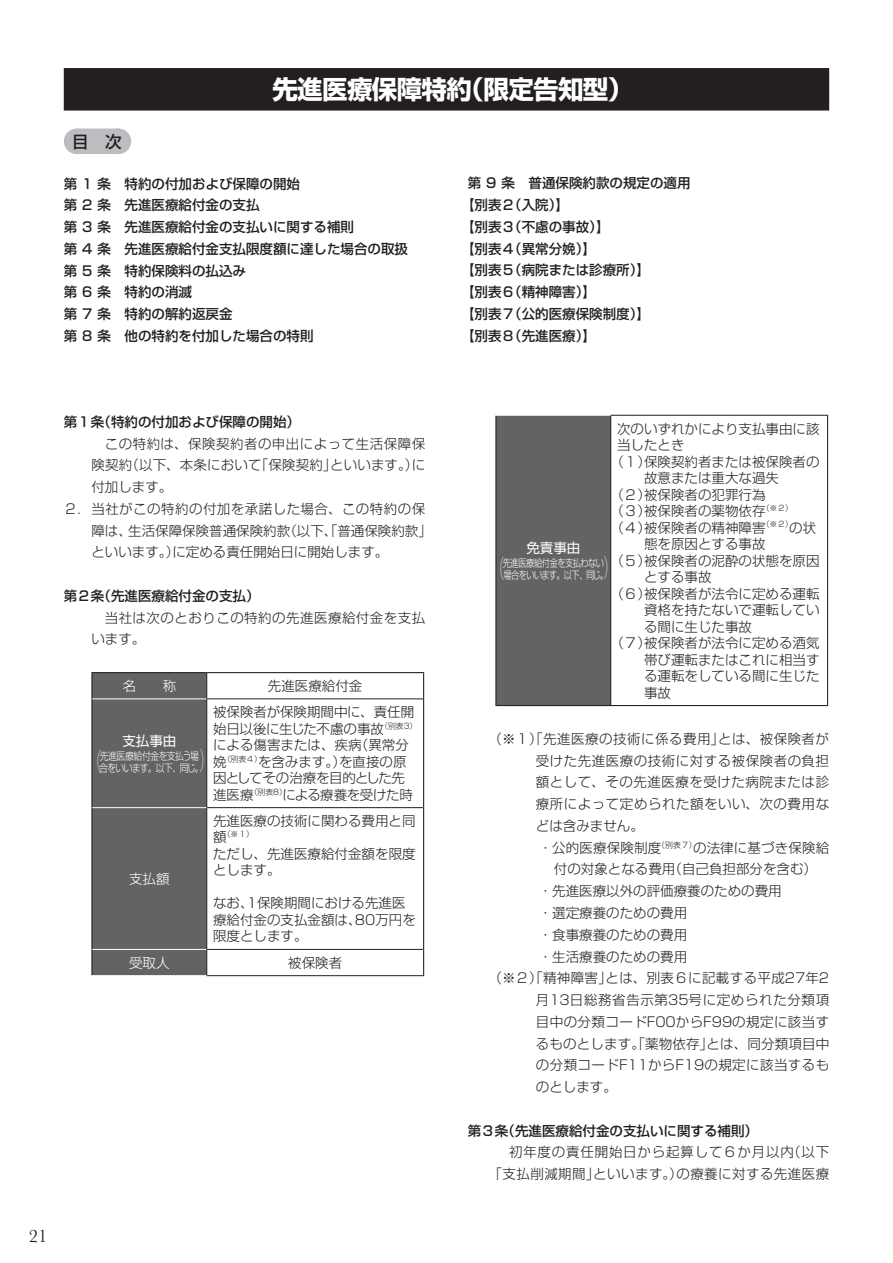
<style>
.page{position:relative;width:893px;height:1263px;background:#fff}
.page>*{position:absolute;margin:0;border:0;box-sizing:border-box;transform-origin:0 0}
.t1{font:700 25.5px "Shin Go Pr 6";letter-spacing:-.025em;color:#fff}
.t2{font:18.6px "Baskerville";color:#231f20}
.t3{font:500 16.5px "Shin Go Pr 6";color:#231f20}
.t4{font:300 13.5px/16.5px "Shin Go Pr 6";color:#231f20}
.t5{font:500 13.5px/21.8px "Shin Go Pr 6";color:#231f20}
.t6{font:300 13.5px/21.8px "Shin Go Pr 6";letter-spacing:.035em;color:#231f20}
.t7{font:300 13.5px/21.8px "Shin Go Pr 6";letter-spacing:.06em;color:#231f20;text-align:center}
.t8{font:300 13.5px "Shin Go Pr 6";letter-spacing:.03em;color:#231f20}
.t9{font:300 13.5px "Shin Go Pr 6";letter-spacing:.04em;color:#231f20}
.t10{font:300 13.5px "Shin Go Pr 6";letter-spacing:.025em;color:#231f20}
.t11{font:300 13.5px "Shin Go Pr 6";letter-spacing:.045em;color:#231f20}
.t12{font:300 13.5px "Shin Go Pr 6";color:#fff}
.t13{font:13.5px "Shin Go Pr 6";color:#fff}
.t14{font:300 12px/12px "Shin Go Pr 6";color:#fff;scale:.5 1}
.t15{font:300 10.5px/12px "Shin Go Pr 6";letter-spacing:-.055em;color:#fff;scale:.78 1}
.t16{font:300 10.5px/12px "Shin Go Pr 6";letter-spacing:-.055em;color:#fff;scale:.84 1}
.t17{font:300 7.8px "Shin Go Pr 6";color:#231f20}
.s1{font-size:13.5px}
</style>
<div class="page">
<hr style="left:91px;top:672px;width:116px;height:1px;background:#231f20">
<hr style="left:207px;top:672px;width:217px;height:1px;background:#231f20">
<svg style="left:423px;top:673px;width:1px;height:26px"></svg>
<hr style="left:423px;top:699px;width:1px;height:109px;background:#231f20">
<hr style="left:423px;top:808px;width:1px;height:141px;background:#231f20">
<svg style="left:423px;top:949px;width:1px;height:26px"></svg>
<hr style="left:207px;top:699px;width:216px;height:1px;background:#231f20">
<hr style="left:207px;top:807px;width:216px;height:1px;background:#231f20">
<hr style="left:207px;top:949px;width:216px;height:1px;background:#231f20">
<hr style="left:207px;top:975px;width:217px;height:1px;background:#231f20">
<div style="left:496px;top:415px;width:115px;height:290px;background:#636366"></div>
<hr style="left:495px;top:415px;width:1px;height:290px;background:#231f20">
<hr style="left:827px;top:415px;width:1px;height:290px;background:#231f20">
<hr style="left:495px;top:705px;width:116px;height:1px;background:#231f20">
<hr style="left:611px;top:705px;width:217px;height:1px;background:#231f20">
<hr style="left:610px;top:415px;width:218px;height:1px;background:#231f20">
<hr style="left:610px;top:415px;width:1px;height:290px;background:#231f20">
<hr style="left:495px;top:415px;width:115px;height:1px;background:#fff">
<div style="left:77px;top:129px;width:41px;height:25px;background:#bcbdc0"></div>
<svg style="left:118px;top:129px;width:1px;height:25px"></svg>
<div style="left:64px;top:68px;width:765px;height:43px;background:#231f20"></div>
<div style="left:91px;top:673px;width:116px;height:303px;background:#636366"></div>
<h1 class="t1" style="left:272px;top:69px;width:362px">先進医療保障特約（限定告知型）</h1>
<p class="t3" style="left:72px;top:128px;width:51px">目　次</p>
<p class="t5" style="left:64px;top:172px;width:346px">第１条 特約の付加および保障の開始<br>第２条 先進医療給付金の支払<br>第３条 先進医療給付金の支払いに関する補則<br>第４条 先進医療給付金支払限度額に達した場合の取扱第５条 特約保険料の払込み<br>第６条 特約の消滅<br>第７条 特約の解約返戻金<br>第８条 他の特約を付加した場合の特則</p>
<p class="t5" style="left:461px;top:172px;width:231px;text-indent:7px">第９条 普通保険約款の規定の適用【別表２（入院）】<br>【別表３（不慮の事故）】<br>【別表４（異常分娩）】<br>【別表５（病院または診療所）】<br>【別表６（精神障害）】<br>【別表７（公的医療保険制度）】<br>【別表８（先進医療）】</p>
<p class="t5" style="left:64px;top:410px;width:238px">第１条（特約の付加および保障の開始）</p>
<p class="t6" style="left:91px;top:431px;width:336px">　この特約は、保険契約者の申出によって生活保障保</p>
<p class="t4" style="left:91px;top:456px;width:335px">険契約（以下、本条において「保険契約」といいます。）に</p>
<p class="t4" style="left:91px;top:478px;width:83px">付加します。</p>
<p class="t6" style="left:64px;top:497px;width:363px">２． 当社がこの特約の付加を承諾した場合、この特約の保</p>
<p class="t4" style="left:91px;top:521px;width:342px">障は、生活保障保険普通保険約款（以下、「普通保険約款」</p>
<p class="t4" style="left:91px;top:543px;width:298px">といいます。）に定める責任開始日に開始します。</p>
<p class="t5" style="left:64px;top:584px;width:197px">第２条（先進医療給付金の支払）</p>
<p class="t6" style="left:91px;top:605px;width:336px">　当社は次のとおりこの特約の先進医療給付金を支払います。</p>
<p class="t12" style="left:122px;top:675px;width:55px">名　　称</p>
<p class="t4" style="left:268px;top:676px;width:96px">先進医療給付金</p>
<p class="t13" style="left:122px;top:729px;width:55px">支払事由</p>
<p class="t16" style="left:99px;top:748px;width:125px">先進医療給付金を支払う場合をいいます。以下、同じ。</p>
<p class="t14" style="left:95px;top:760px;width:14px">⎝</p>
<p class="t14" style="left:200px;top:748px;width:13px">⎞ ⎠</p>
<p class="t12" style="left:129px;top:867px;width:42px">支払額</p>
<p class="t4" style="left:213px;top:702px;width:206px">被保険者が保険期間中に、責任開始日以後に生じた不慮の事故<sup>（別表３）</sup>による傷害または、疾病（異常分娩<sup>（別表４）</sup>を含みます。）を直接の原因としてその治療を目的とした先進医療<sup>（別表８）</sup>による療養を受けた時</p>
<p class="t4" style="left:213px;top:811px;width:204px">先進医療の技術に関わる費用と同</p>
<p class="t17" style="left:213px;top:828px;width:43px"><span class="s1">額</span>（※１）</p>
<p class="t4" style="left:213px;top:844px;width:204px">ただし、先進医療給付金額を限度とします。</p>
<p class="t4" style="left:213px;top:894px;width:204px">なお、1保険期間における先進医療給付金の支払金額は、80万円を限度とします。</p>
<p class="t12" style="left:129px;top:951px;width:42px">受取人</p>
<p class="t4" style="left:288px;top:953px;width:55px">被保険者</p>
<h2 class="t2" style="left:29px;top:1224px;width:20px">21</h2>
<p class="t4" style="left:617px;top:419px;width:204px">次のいずれかにより支払事由に該</p>
<p class="t4" style="left:617px;top:435px;width:69px">当したとき</p>
<p class="t4" style="left:610px;top:452px;width:211px">（１）保険契約者または被保険者の</p>
<p class="t4" style="left:644px;top:468px;width:137px">故意または重大な過失</p>
<p class="t4" style="left:610px;top:485px;width:157px">（２）被保険者の犯罪行為</p>
<p class="t4" style="left:610px;top:501px;width:184px">（３）被保険者の薬物依存<sup>（※２）</sup></p>
<p class="t4" style="left:610px;top:518px;width:207px">（４）被保険者の精神障害<sup>（※２）</sup>の状</p>
<p class="t4" style="left:644px;top:534px;width:123px">態を原因とする事故</p>
<p class="t4" style="left:610px;top:551px;width:211px">（５）被保険者の泥酔の状態を原因</p>
<p class="t4" style="left:644px;top:567px;width:69px">とする事故</p>
<p class="t4" style="left:610px;top:584px;width:211px">（６）被保険者が法令に定める運転</p>
<p class="t4" style="left:644px;top:600px;width:177px">資格を持たないで運転してい</p>
<p class="t4" style="left:644px;top:617px;width:109px">る間に生じた事故</p>
<p class="t4" style="left:610px;top:633px;width:211px">（７）被保険者が法令に定める酒気</p>
<p class="t4" style="left:644px;top:650px;width:177px">帯び運転またはこれに相当す</p>
<p class="t4" style="left:644px;top:666px;width:177px">る運転をしている間に生じた</p>
<p class="t4" style="left:644px;top:683px;width:28px">事故</p>
<p class="t6" style="left:489px;top:727px;width:342px">（※１）「先進医療の技術に係る費用」とは、被保険者が</p>
<p class="t6" style="left:536px;top:748px;width:295px">受けた先進医療の技術に対する被保険者の負担</p>
<p class="t9" style="left:536px;top:771px;width:295px">額として、その先進医療を受けた病院または診</p>
<p class="t9" style="left:536px;top:793px;width:295px">療所によって定められた額をいい、次の費用な</p>
<p class="t4" style="left:536px;top:816px;width:109px">どは含みません。</p>
<p class="t4" style="left:525px;top:838px;width:306px">　・公的医療保険制度<sup>（別表７）</sup>の法律に基づき保険給</p>
<p class="t4" style="left:554px;top:860px;width:265px">付の対象となる費用（自己負担部分を含む）</p>
<p class="t4" style="left:525px;top:882px;width:258px">　・先進医療以外の評価療養のための費用</p>
<p class="t4" style="left:525px;top:903px;width:163px">　・選定療養のための費用</p>
<p class="t4" style="left:525px;top:925px;width:163px">　・食事療養のための費用</p>
<p class="t4" style="left:525px;top:947px;width:163px">　・生活療養のための費用</p>
<p class="t10" style="left:489px;top:967px;width:342px">（※２）「精神障害」とは、別表６に記載する平成27年2</p>
<p class="t11" style="left:536px;top:989px;width:295px">月13日総務省告示第35号に定められた分類項</p>
<p class="t8" style="left:536px;top:1010px;width:295px">目中の分類コードF00からF99の規定に該当す</p>
<p class="t4" style="left:536px;top:1034px;width:295px">るものとします。「薬物依存」とは、同分類項目中</p>
<p class="t8" style="left:536px;top:1054px;width:295px">の分類コードF11からF19の規定に該当するも</p>
<p class="t4" style="left:536px;top:1077px;width:82px">のとします。</p>
<p class="t5" style="left:468px;top:1119px;width:292px">第３条（先進医療給付金の支払いに関する補則）</p>
<p class="t7" style="left:489px;top:1140px;width:342px">　初年度の責任開始日から起算して６か月以内（以下「支払削減期間」といいます。）の療養に対する先進医療</p>
<p class="t13" style="left:526px;top:537px;width:55px">免責事由</p>
<p class="t15" style="left:503px;top:556px;width:136px">先進医療給付金を支払わない場合をいいます。以下、同じ。</p>
<p class="t14" style="left:498px;top:567px;width:13px">⎝</p>
<p class="t14" style="left:604px;top:555px;width:13px">⎞ ⎠</p>
</div>
